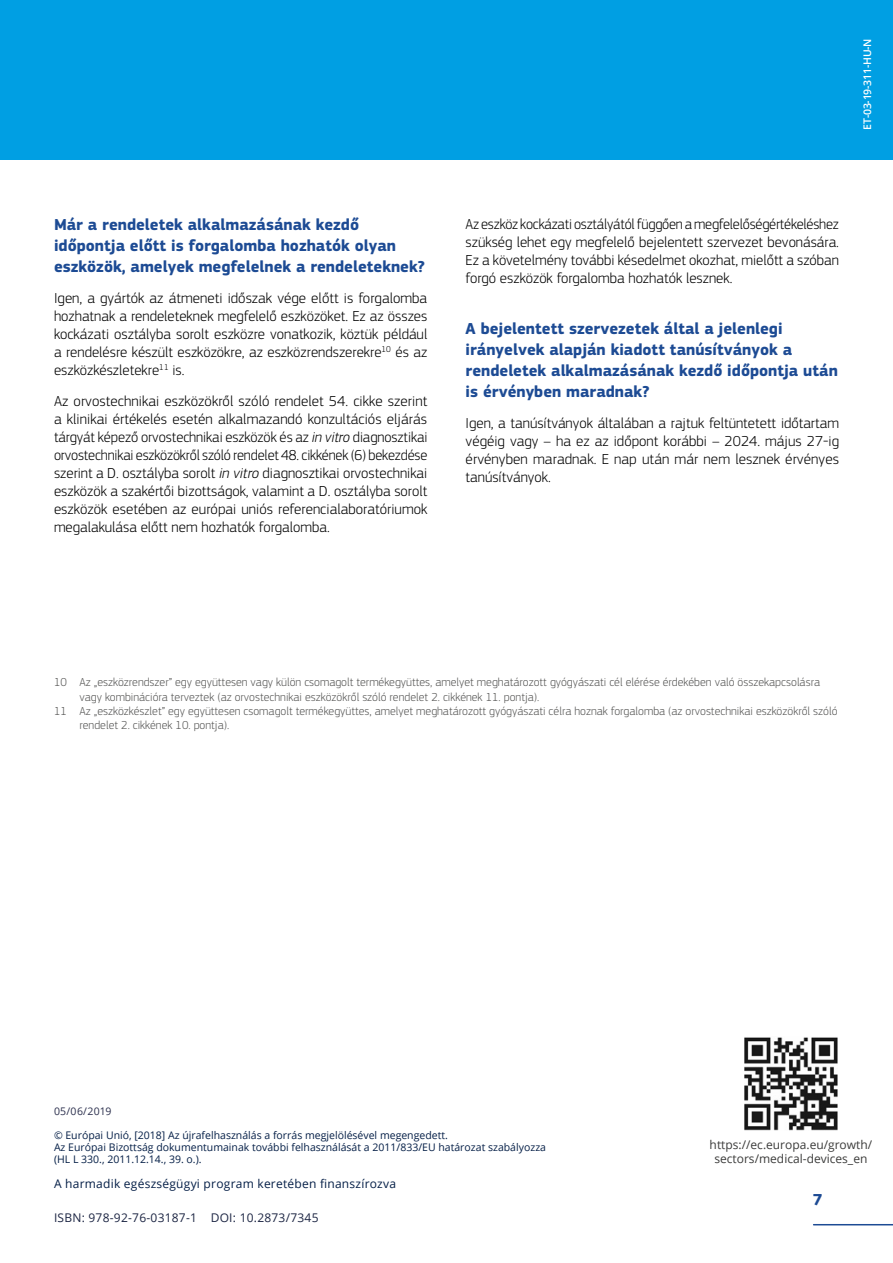
<style>
.page{position:relative;width:893px;height:1263px;background:#fff}
.page>*{position:absolute;margin:0;border:0;box-sizing:border-box;transform-origin:0 0}
.t1{font:700 16.5px/21px "EC Square Sans Pro";color:#1d4b94}
.t2{font:300 15px/18px "EC Square Sans Pro";color:#000;text-align:justify}
.t3{font:300 12px "EC Square Sans Pro";color:#575756}
.t4{font:12px/13.5px "Open Sans";color:#3c3c3b;text-align:center}
.t5{font:12px "Open Sans";letter-spacing:.02em;color:#051f47}
.t6{font:12px "Open Sans";letter-spacing:.02em;color:#1c2543}
.t7{font:10.5px/12px "Open Sans";color:#051f47}
.t8{font:600 10.5px "Open Sans";letter-spacing:-.02em;color:#fff}
.t9{font:10.5px "Open Sans";letter-spacing:.015em;color:#2c304e}
.s1{font-style:italic}
</style>
<div class="page">
<hr style="left:814px;top:1224px;width:79px;height:1px;background:#1d4b94">
<div style="left:0;top:0;width:893px;height:159px;background:#009fe3"></div>
<img style="left:744px;top:1037px;width:94px;height:93px">
<p class="t1" style="left:54px;top:215px;width:373px">Már a rendeletek alkalmazásának kezdő időpontja előtt is forgalomba hozhatók olyan eszközök, amelyek megfelelnek a rendeleteknek?</p>
<p class="t2" style="left:54px;top:289px;width:375px">Igen, a gyártók az átmeneti időszak vége előtt is forgalomba hozhatnak a rendeleteknek megfelelő eszközöket. Ez az összes kockázati osztályba sorolt eszközre vonatkozik, köztük például a rendelésre készült eszközökre, az eszközrendszerekre<sup>10</sup> és az eszközkészletekre<sup>11</sup> is.</p>
<p class="t2" style="left:54px;top:392px;width:375px">Az orvostechnikai eszközökről szóló rendelet 54. cikke szerint a klinikai értékelés esetén alkalmazandó konzultációs eljárás tárgyát képező orvostechnikai eszközök és az <span class="s1">in vitro</span> diagnosztikai orvostechnikai eszközökről szóló rendelet 48. cikkének (6) bekezdése szerint a D. osztályba sorolt <span class="s1">in vitro</span> diagnosztikai orvostechnikai eszközök a szakértői bizottságok, valamint a D. osztályba sorolt eszközök esetében az európai uniós referencialaboratóriumok megalakulása előtt nem hozhatók forgalomba.</p>
<p class="t8" style="left:860px;top:130px;width:93px;rotate:-90deg">ET-03-19-311-HU-N</p>
<p class="t2" style="left:466px;top:215px;width:375px">Az eszköz kockázati osztályától függően a megfelelőségértékeléshez szükség lehet egy megfelelő bejelentett szervezet bevonására.<br>Ez a követelmény további késedelmet okozhat, mielőtt a szóban forgó eszközök forgalomba hozhatók lesznek.</p>
<p class="t1" style="left:466px;top:319px;width:374px">A bejelentett szervezetek által a jelenlegi irányelvek alapján kiadott tanúsítványok a rendeletek alkalmazásának kezdő időpontja után is érvényben maradnak?</p>
<p class="t2" style="left:466px;top:414px;width:375px">Igen, a tanúsítványok általában a rajtuk feltüntetett időtartam végéig vagy – ha ez az időpont korábbi – 2024. május 27-ig érvényben maradnak. E nap után már nem lesznek érvényes tanúsítványok.</p>
<p class="t3" style="left:54px;top:675px;width:768px">10 Az „eszközrendszer” egy együttesen vagy külön csomagolt termékegyüttes, amelyet meghatározott gyógyászati cél elérése érdekében való összekapcsolásra</p>
<p class="t3" style="left:80px;top:689px;width:461px">vagy kombinációra terveztek (az orvostechnikai eszközökről szóló rendelet 2. cikkének 11. pontja).</p>
<p class="t3" style="left:54px;top:704px;width:785px">11 Az „eszközkészlet” egy együttesen csomagolt termékegyüttes, amelyet meghatározott gyógyászati célra hoznak forgalomba (az orvostechnikai eszközökről szóló</p>
<p class="t3" style="left:80px;top:718px;width:151px">rendelet 2. cikkének 10. pontja).</p>
<p class="t9" style="left:54px;top:1104px;width:59px">05/06/2019</p>
<p class="t7" style="left:54px;top:1129px;width:494px">© Európai Unió, [2018] Az újrafelhasználás a forrás megjelölésével megengedett.<br>Az Európai Bizottság dokumentumainak további felhasználását a 2011/833/EU határozat szabályozza (HL L 330., 2011.12.14., 39. o.).</p>
<p class="t5" style="left:54px;top:1175px;width:344px">A harmadik egészségügyi program keretében finanszírozva</p>
<p class="t6" style="left:54px;top:1209px;width:266px">ISBN: 978-92-76-03187-1 DOI: 10.2873/7345</p>
<p class="t4" style="left:710px;top:1138px;width:164px">https://ec.europa.eu/growth/ sectors/medical-devices_en</p>
<p class="t1" style="left:813px;top:1189px;width:11px">7</p>
</div>
